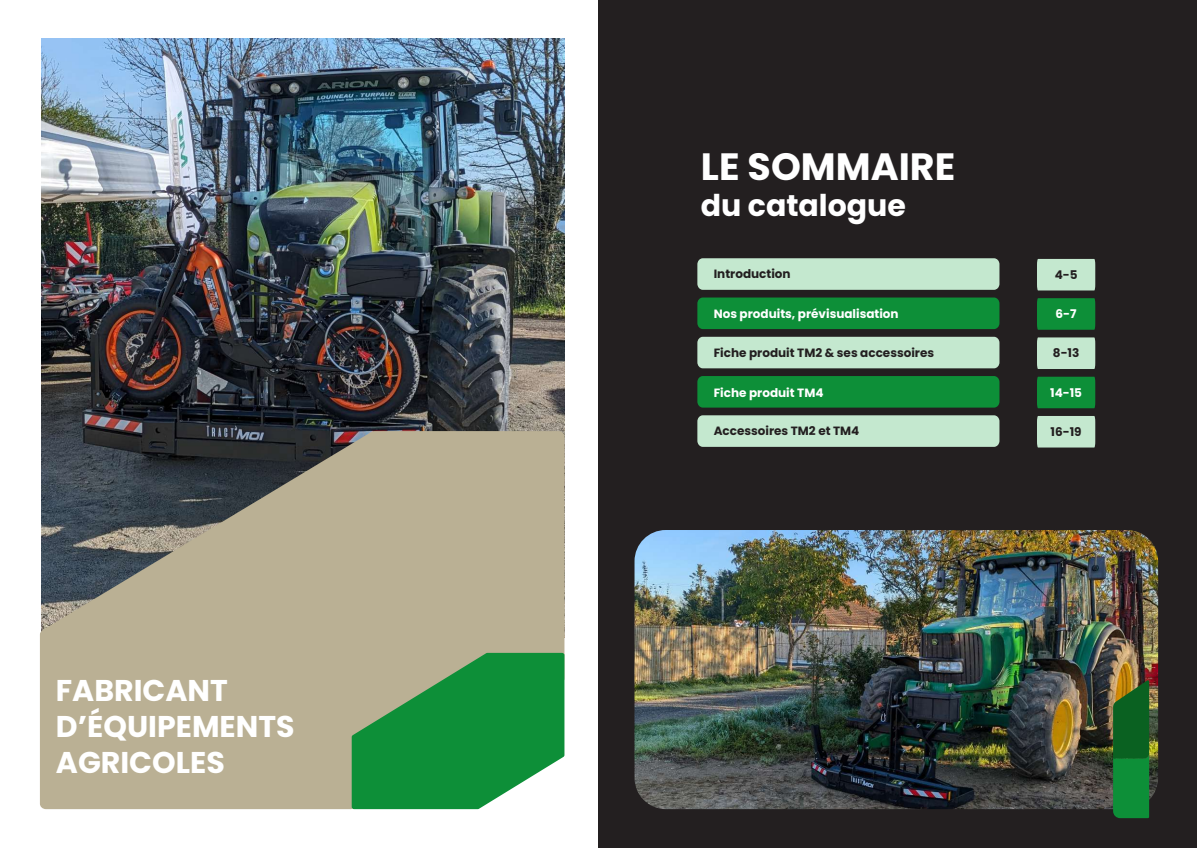
<style>
.page{position:relative;width:1197px;height:848px;background:#fff}
.page>*{position:absolute;margin:0;border:0;box-sizing:border-box;transform-origin:0 0}
.t1{font:700 38px "Poppins";color:#fff}
.t2{font:700 30px/36px "Poppins";color:#fff}
.t3{font:700 12px "Poppins";color:#231f20}
.t4{font:700 12px "Poppins";color:#fff}
</style>
<div class="page">
<div style="left:598px;top:0;width:598px;height:848px;background:#231f20"></div>
<img style="left:41px;top:39px;width:523px;height:392px">
<svg style="left:40px;top:431px;width:524px;height:378px;fill:#bab094"></svg>
<svg style="left:351px;top:653px;width:213px;height:156px"></svg>
<div style="left:697px;top:258px;width:302px;height:32px;background:#c4e8cf;border-radius:6px"></div>
<div style="left:697px;top:297px;width:302px;height:32px;background:#0d8f38;border-radius:6px"></div>
<div style="left:697px;top:337px;width:302px;height:31px;background:#c4e8cf;border-radius:6px"></div>
<div style="left:697px;top:376px;width:302px;height:31px;background:#0d8f38;border-radius:6px"></div>
<div style="left:697px;top:415px;width:302px;height:32px;background:#c4e8cf;border-radius:6px"></div>
<div style="left:1037px;top:259px;width:58px;height:31px;background:#c4e8cf"></div>
<div style="left:1037px;top:298px;width:58px;height:32px;background:#0d8f38"></div>
<div style="left:1037px;top:337px;width:58px;height:32px;background:#c4e8cf"></div>
<div style="left:1037px;top:377px;width:58px;height:31px;background:#0d8f38"></div>
<div style="left:1037px;top:416px;width:58px;height:31px;background:#c4e8cf"></div>
<img style="left:634px;top:530px;width:523px;height:279px">
<svg style="left:1112px;top:680px;width:36px;height:138px"></svg>
<div style="left:228px;top:664px;width:72px;height:40px;background:#bab094"></div>
<h2 class="t2" style="left:56px;top:672px;width:240px">FABRICANTS<br>D’ÉQUIPEMENTS<br>AGRICOLES</h2>
<h1 class="t1" style="left:700px;top:145px;width:256px">LE SOMMAIRE</h1>
<h2 class="t2" style="left:700px;top:188px;width:207px">du catalogue</h2>
<p class="t3" style="left:713px;top:267px;width:78px">Introduction</p>
<p class="t4" style="left:713px;top:307px;width:186px">Nos produits, prévisualisation</p>
<p class="t3" style="left:713px;top:346px;width:222px">Fiche produit TM2 &amp; ses accessoires</p>
<p class="t4" style="left:713px;top:385px;width:111px">Fiche produit TM4</p>
<p class="t3" style="left:1054px;top:268px;width:24px">4-5</p>
<p class="t4" style="left:1055px;top:306px;width:23px">6-7</p>
<p class="t3" style="left:1052px;top:346px;width:28px">8-13</p>
<p class="t4" style="left:1050px;top:385px;width:33px">14-15</p>
<p class="t3" style="left:713px;top:424px;width:147px">Accessoires TM2 et TM4</p>
<p class="t3" style="left:1050px;top:425px;width:33px">16-19</p>
</div>
